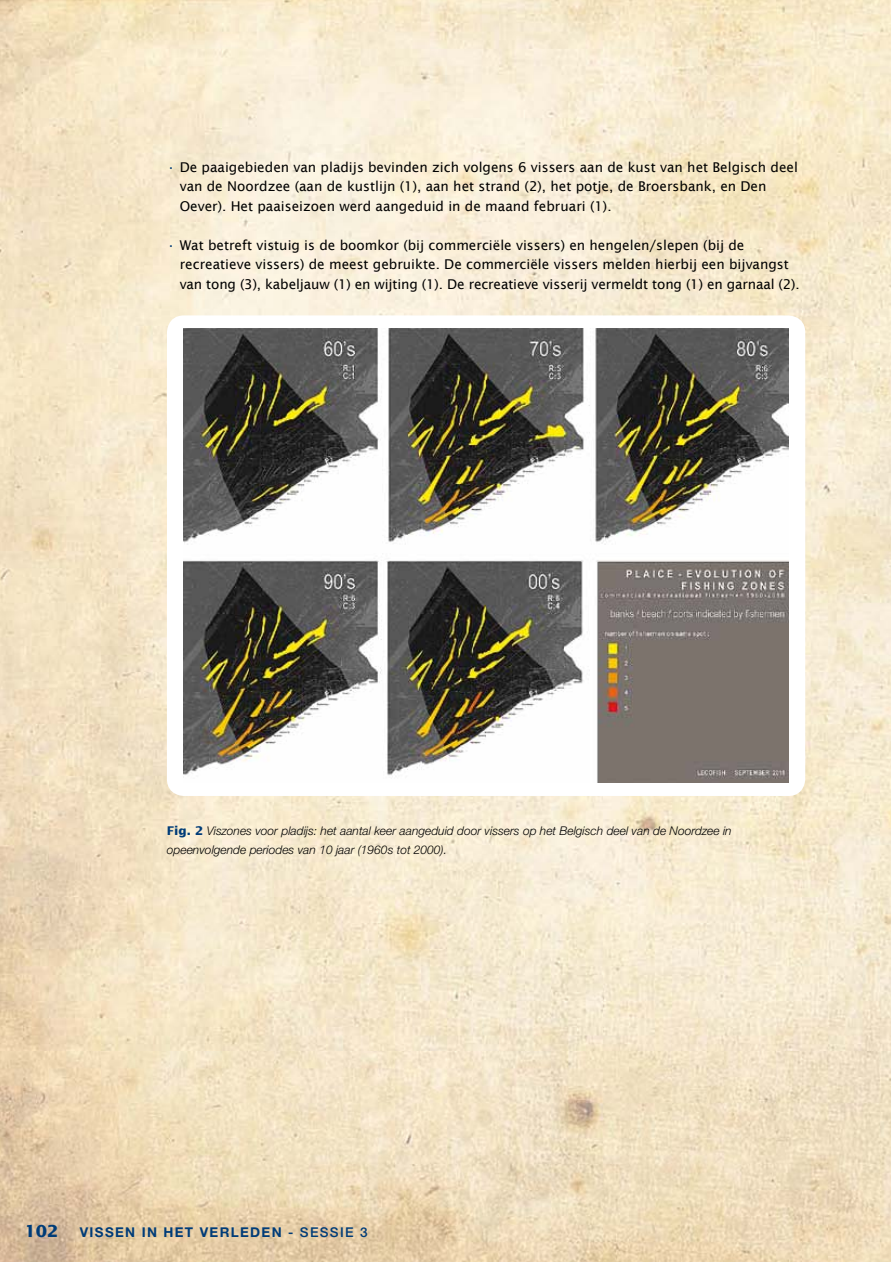
<style>
.page{position:relative;width:891px;height:1262px;background:#fff}
.page>*{position:absolute;margin:0;border:0;box-sizing:border-box;transform-origin:0 0}
.t1{font:700 16.5px "Lucida Sans Std";color:#003c78}
.t2{font:13.5px/19.5px "Lucida Sans";color:#000}
.t3{font:700 13.5px "Helvetica Neue LT Std";letter-spacing:.1em;color:#003c78}
.t4{font:italic 300 12px/19.5px "Helvetica Neue LT Std";color:#000}
.s1{color:#003c78}
.s2{font-family:"Lucida Sans Std";font-weight:700;font-style:normal;color:#003c78}
.s3{font-weight:500}
</style>
<div class="page">
<img style="left:0;top:0;width:890px;height:1052px">
<img style="left:0;top:1052px;width:890px;height:210px">
<div style="left:167px;top:315px;width:638px;height:481px;background:#fff;border-radius:17px"></div>
<img style="left:183px;top:329px;width:605px;height:453px">
<p class="t2" style="left:180px;top:157px;width:619px;text-indent:-13px"><span class="s1">•</span> De paaigebieden van pladijs bevinden zich volgens 6 vissers aan de kust van het Belgisch deel van de Noordzee (aan de kustlijn (1), aan het strand (2), het potje, de Broersbank, en Den<br>Oever). Het paaiseizoen werd aangeduid in de maand februari (1).</p>
<p class="t2" style="left:180px;top:235px;width:621px;text-indent:-13px"><span class="s1">•</span> Wat betreft vistuig is de boomkor (bij commerciële vissers) en hengelen/slepen (bij de recreatieve vissers) de meest gebruikte. De commerciële vissers melden hierbij een bijvangst van tong (3), kabeljauw (1) en wijting (1). De recreatieve visserij vermeldt tong (1) en garnaal (2).</p>
<p class="t4" style="left:167px;top:821px;width:566px"><span class="s2">Fig. 2</span> Viszones voor pladijs: het aantal keer aangeduid door vissers op het Belgisch deel van de Noordzee in opeenvolgende periodes van 10 jaar (1960s tot 2000).</p>
<p class="t1" style="left:24px;top:1222px;width:36px">102</p>
<p class="t3" style="left:80px;top:1224px;width:289px">VISSEN IN HET VERLEDEN <span class="s3">- SESSIE 3</span></p>
</div>
